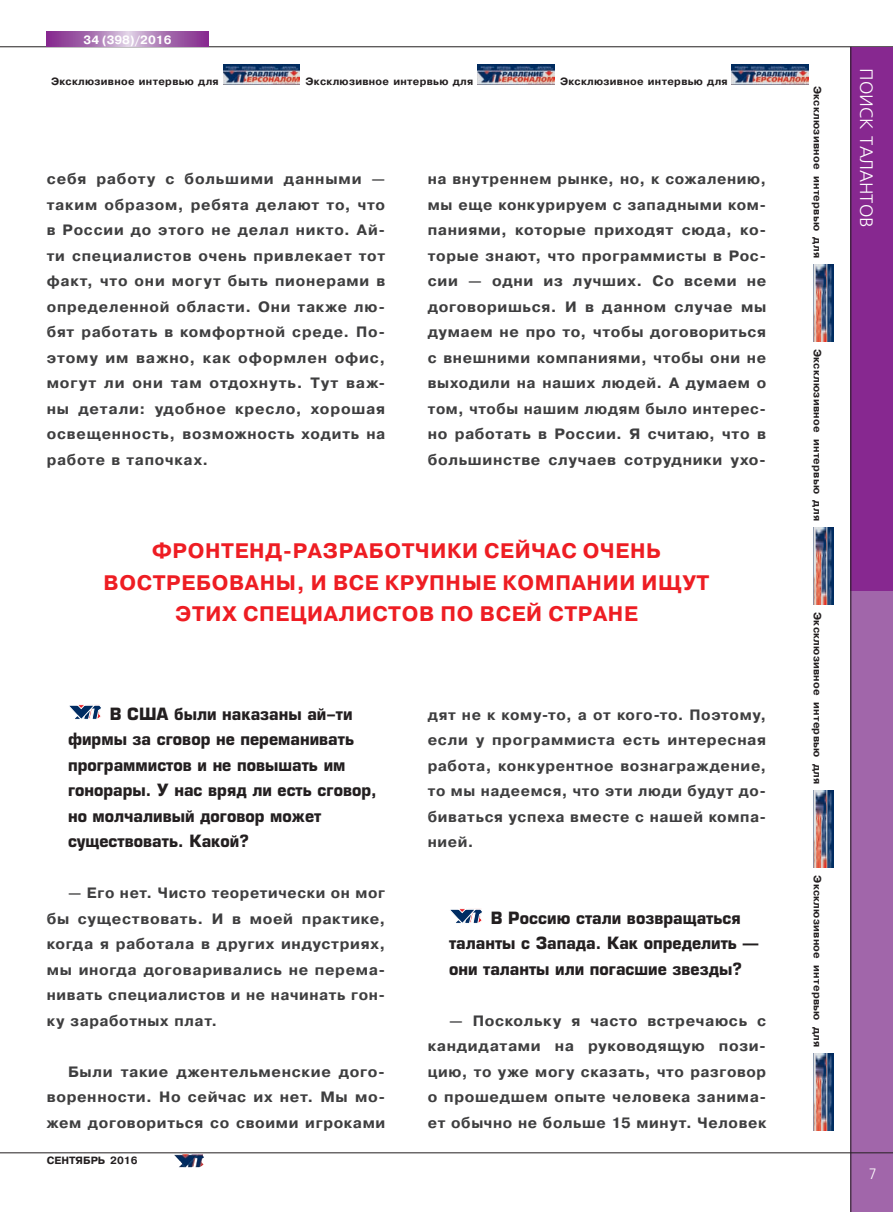
<style>
.page{position:relative;width:893px;height:1212px;background:#fff}
.page>*{position:absolute;margin:0;border:0;box-sizing:border-box;transform-origin:0 0}
.t1{font:700 21px/31.5px "Pragmatica C";letter-spacing:.03em;color:#ee1d23;text-align:center}
.t2{font:18px "Free Set C";color:#fff}
.t3{font:700 16.5px/25.5px "Europe C";color:#231f20;scale:.95 1}
.t4{font:700 15px/25.5px "Pragmatica C";letter-spacing:.045em;color:#3e3e3f;text-align:justify}
.t5{font:15px "Free Set C";color:#fff;scale:.9 1}
.t6{font:700 12px "Pragmatica C";color:#fff}
.t7{font:700 10.5px "Pragmatica C";letter-spacing:.03em;color:#231f20}
.t8{font:700 10.5px "Pragmatica C";color:#231f20}
</style>
<div class="page">
<div style="left:850px;top:590px;width:43px;height:622px;background:#a166aa"></div>
<hr style="left:0;top:46px;width:893px;height:1px;background:#231f20">
<hr style="left:0;top:1152px;width:893px;height:1px;background:#231f20">
<img style="left:223px;top:65px;width:77px;height:20px">
<img style="left:477px;top:65px;width:77px;height:20px">
<img style="left:732px;top:65px;width:77px;height:20px">
<svg style="left:47px;top:31px;width:161px;height:16px;background:#a971b2"></svg>
<div style="left:850px;top:47px;width:43px;height:543px;background:#872890"></div>
<img style="left:814px;top:264px;width:19px;height:77px">
<img style="left:814px;top:527px;width:19px;height:77px">
<img style="left:814px;top:790px;width:19px;height:77px">
<img style="left:814px;top:1053px;width:19px;height:77px">
<hr style="left:850px;top:47px;width:1px;height:1165px;background:#231f20">
<img style="left:174px;top:1154px;width:30px;height:13px">
<svg style="left:450px;top:908px;width:32px;height:15px"></svg>
<svg style="left:69px;top:704px;width:32px;height:16px"></svg>
<p class="t6" style="left:84px;top:35px;width:90px">34 (398)/2016</p>
<p class="t7" style="left:51px;top:77px;width:169px">Эксклюзивное интервью для</p>
<p class="t7" style="left:305px;top:77px;width:169px">Эксклюзивное интервью для</p>
<p class="t7" style="left:560px;top:77px;width:169px">Эксклюзивное интервью для</p>
<p class="t4" style="left:47px;top:168px;width:340px">себя работу с большими данными — таким образом, ребята делают то, что в России до этого не делал никто. Ай&shy;ти специалистов очень привлекает тот факт, что они могут быть пионерами в определенной области. Они также лю&shy;бят работать в комфортной среде. По&shy;этому им важно, как оформлен офис, могут ли они там отдохнуть. Тут важ&shy;ны детали: удобное кресло, хорошая освещенность, возможность ходить на работе в тапочках.</p>
<p class="t4" style="left:428px;top:168px;width:340px">на внутреннем рынке, но, к сожалению, мы еще конкурируем с западными ком&shy;паниями, которые приходят сюда, ко&shy;торые знают, что программисты в Рос&shy;сии — одни из лучших. Со всеми не договоришься. И в данном случае мы думаем не про то, чтобы договориться с внешними компаниями, чтобы они не выходили на наших людей. А думаем о том, чтобы нашим людям было интерес&shy;но работать в России. Я считаю, что в большинстве случаев сотрудники ухо-</p>
<h1 class="t1" style="left:104px;top:537px;width:607px">ФРОНТЕНД-РАЗРАБОТЧИКИ СЕЙЧАС ОЧЕНЬ<br>ВОСТРЕБОВАНЫ, И ВСЕ КРУПНЫЕ КОМПАНИИ ИЩУТ<br>ЭТИХ СПЕЦИАЛИСТОВ ПО ВСЕЙ СТРАНЕ</h1>
<p class="t3" style="left:68px;top:702px;width:327px;text-indent:42px">В США были наказаны ай-ти фирмы за сговор не переманивать программистов и не повышать им гонорары. У нас вряд ли есть сговор, но молчаливый договор может существовать. Какой?</p>
<p class="t4" style="left:47px;top:882px;width:340px;text-indent:21px">— Его нет. Чисто теоретически он мог бы существовать. И в моей практике, когда я работала в других индустриях, мы иногда договаривались не перема&shy;нивать специалистов и не начинать гон&shy;ку заработных плат.</p>
<p class="t4" style="left:47px;top:1060px;width:340px;text-indent:21px">Были такие джентельменские дого&shy;воренности. Но сейчас их нет. Мы мо&shy;жем договориться со своими игроками</p>
<p class="t8" style="left:47px;top:1157px;width:92px">СЕНТЯБРЬ 2016</p>
<p class="t4" style="left:428px;top:703px;width:340px">дят не к кому-то, а от кого-то. Поэтому, если у программиста есть интересная работа, конкурентное вознаграждение, то мы надеемся, что эти люди будут до&shy;биваться успеха вместе с нашей компа&shy;нией.</p>
<p class="t3" style="left:449px;top:906px;width:327px;text-indent:42px">В Россию стали возвращаться таланты с Запада. Как определить — они таланты или погасшие звезды?</p>
<p class="t4" style="left:428px;top:1009px;width:340px;text-indent:21px">— Поскольку я часто встречаюсь с кандидатами на руководящую пози&shy;цию, то уже могу сказать, что разговор о прошедшем опыте человека занима&shy;ет обычно не больше 15 минут. Человек</p>
<p class="t7" style="left:821px;top:86px;width:174px;rotate:90deg">Эксклюзивное интервью для</p>
<p class="t7" style="left:821px;top:349px;width:174px;rotate:90deg">Эксклюзивное интервью для</p>
<p class="t7" style="left:821px;top:612px;width:174px;rotate:90deg">Эксклюзивное интервью для</p>
<p class="t7" style="left:821px;top:875px;width:174px;rotate:90deg">Эксклюзивное интервью для</p>
<p class="t2" style="left:873px;top:68px;width:161px;rotate:90deg">ПОИСК ТАЛАНТОВ</p>
<p class="t5" style="left:870px;top:1168px;width:9px">7</p>
</div>
